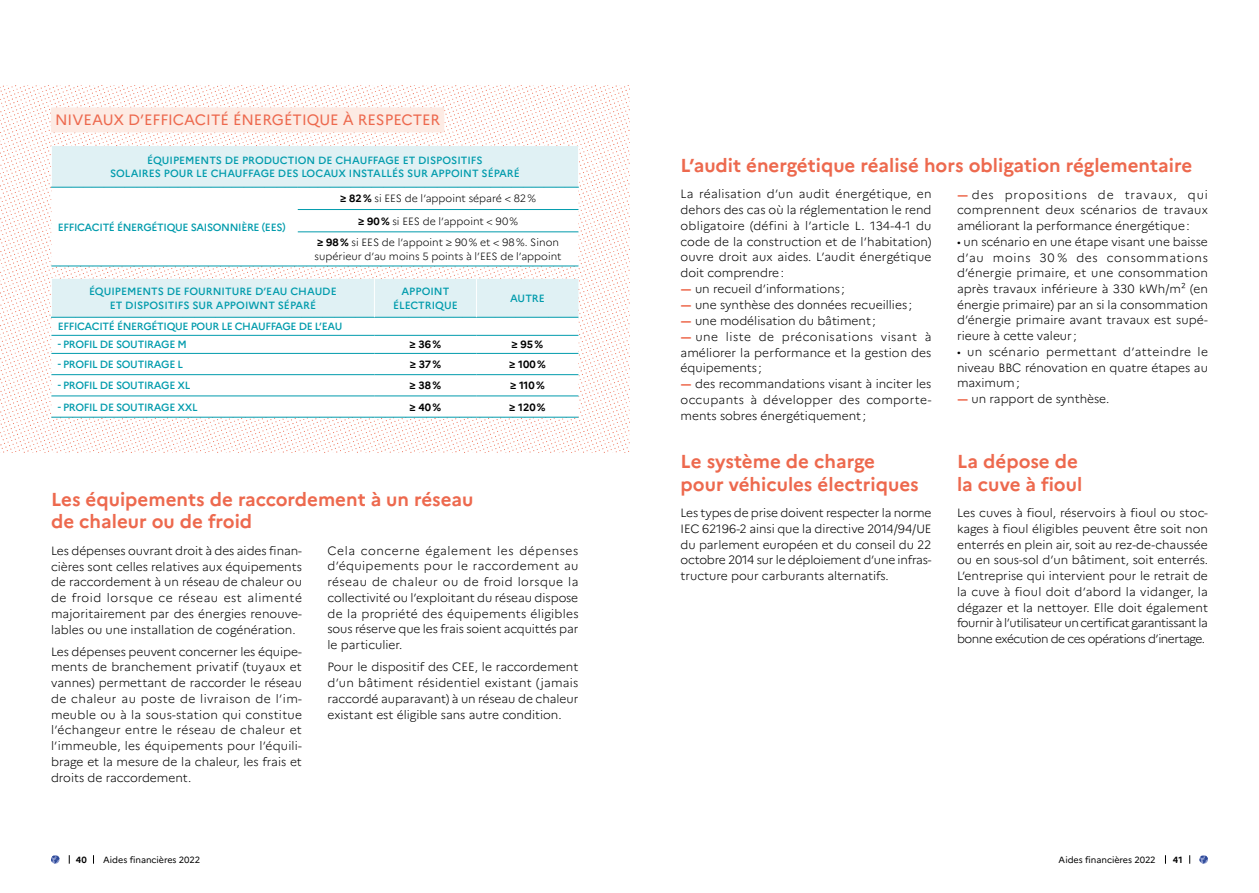
<style>
.page{position:relative;width:1259px;height:893px;background:#fff}
.page>*{position:absolute;margin:0;border:0;box-sizing:border-box;transform-origin:0 0}
.t1{font:700 18.75px/22.5px "Marianne";color:#ed694e}
.t2{font:15px "Marianne";color:#ed694e}
.t3{font:300 12px/15.8px "Marianne";color:#000;text-align:justify}
.t4{font:500 10.5px/13.5px "Marianne";letter-spacing:-.01em;color:#009bac;text-align:center}
.t5{font:500 10.5px "Marianne";letter-spacing:-.03em;color:#009bac}
.t6{font:300 10.5px/21.9px "Marianne";color:#000;text-align:center}
.t7{font:700 10.5px "Marianne";color:#000}
.t8{font:9px "Marianne";letter-spacing:-.005em;color:#000}
.t9{font:700 9px "Marianne";color:#000}
.s1{font-weight:700}
.s2{font-weight:700;font-size:12.15px;color:#ed694e}
</style>
<div class="page">
<img style="left:0;top:85px;width:629px;height:367px">
<div style="left:51px;top:107px;width:393px;height:25px;background:#fdebe4"></div>
<div style="left:51px;top:146px;width:527px;height:41px;background:#e0f1f4"></div>
<hr style="left:51px;top:146px;width:1px;height:41px;background:#fff">
<hr style="left:578px;top:146px;width:1px;height:41px;background:#fff">
<hr style="left:298px;top:187px;width:281px;height:1px;background:#009bac">
<hr style="left:51px;top:266px;width:247px;height:1px;background:#009bac">
<hr style="left:298px;top:266px;width:280px;height:1px;background:#009bac">
<div style="left:52px;top:279px;width:526px;height:38px;background:#e0f1f4"></div>
<svg style="left:51px;top:318px;width:527px;height:99px"></svg>
<hr style="left:51px;top:279px;width:1px;height:38px;background:#fff">
<hr style="left:51px;top:317px;width:323px;height:1px;background:#009bac">
<hr style="left:374px;top:317px;width:102px;height:1px;background:#009bac">
<hr style="left:476px;top:317px;width:102px;height:1px;background:#009bac">
<hr style="left:51px;top:335px;width:323px;height:1px;background:#009bac">
<hr style="left:374px;top:335px;width:102px;height:1px;background:#009bac">
<hr style="left:476px;top:335px;width:102px;height:1px;background:#009bac">
<hr style="left:51px;top:353px;width:323px;height:1px;background:#009bac">
<hr style="left:374px;top:353px;width:102px;height:1px;background:#009bac">
<hr style="left:476px;top:353px;width:102px;height:1px;background:#009bac">
<hr style="left:51px;top:374px;width:323px;height:1px;background:#009bac">
<hr style="left:374px;top:374px;width:102px;height:1px;background:#009bac">
<hr style="left:476px;top:374px;width:102px;height:1px;background:#009bac">
<hr style="left:51px;top:396px;width:323px;height:1px;background:#009bac">
<hr style="left:374px;top:396px;width:102px;height:1px;background:#009bac">
<hr style="left:476px;top:396px;width:102px;height:1px;background:#009bac">
<hr style="left:51px;top:417px;width:323px;height:1px;background:#009bac">
<hr style="left:374px;top:417px;width:102px;height:1px;background:#009bac">
<hr style="left:476px;top:417px;width:102px;height:1px;background:#009bac">
<hr style="left:374px;top:279px;width:1px;height:38px;background:#fff">
<hr style="left:476px;top:279px;width:1px;height:38px;background:#fff">
<svg style="left:1199px;top:855px;width:9px;height:9px"></svg>
<svg style="left:51px;top:855px;width:9px;height:9px"></svg>
<svg style="left:51px;top:187px;width:527px;height:79px"></svg>
<p class="t2" style="left:55px;top:111px;width:387px">NIVEAUX D’EFFICACITÉ ÉNERGÉTIQUE À RESPECTER</p>
<p class="t4" style="left:110px;top:153px;width:411px">ÉQUIPEMENTS DE PRODUCTION DE CHAUFFAGE ET DISPOSITIFS<br>SOLAIRES POUR LE CHAUFFAGE DES LOCAUX INSTALLÉS SUR APPOINT SÉPARÉ</p>
<p class="t6" style="left:326px;top:188px;width:234px"><span class="s1">82%</span> si EES de l’appoint séparé &lt; 82%<br><span class="s1">90%</span> si EES de l’appoint &lt; 90%<br><span class="s1">98%</span> si EES de l’appoint 90% et &lt; 98%. Sinon</p>
<p class="t6" style="left:314px;top:245px;width:248px">supérieur d’au moins 5 points à l’EES de l’appoint</p>
<p class="t4" style="left:89px;top:285px;width:249px">ÉQUIPEMENTS DE FOURNITURE D’EAU CHAUDE<br>ET DISPOSITIFS SUR APPOIWNT SÉPARÉ</p>
<p class="t4" style="left:393px;top:285px;width:66px">APPOINT<br>ÉLECTRIQUE</p>
<p class="t4" style="left:510px;top:291px;width:36px">AUTRE</p>
<p class="t5" style="left:58px;top:320px;width:286px">EFFICACITÉ ÉNERGÉTIQUE POUR LE CHAUFFAGE DE L’EAU</p>
<p class="t5" style="left:58px;top:338px;width:131px">- PROFIL DE SOUTIRAGE M</p>
<p class="t7" style="left:409px;top:338px;width:33px">≥ 36%</p>
<p class="t7" style="left:511px;top:338px;width:33px">≥ 95%</p>
<p class="t5" style="left:58px;top:358px;width:127px">- PROFIL DE SOUTIRAGE L</p>
<p class="t7" style="left:410px;top:358px;width:33px">≥ 37%</p>
<p class="t7" style="left:509px;top:358px;width:38px">≥ 100%</p>
<p class="t5" style="left:58px;top:379px;width:134px">- PROFIL DE SOUTIRAGE XL</p>
<p class="t7" style="left:410px;top:379px;width:33px">≥ 38%</p>
<p class="t7" style="left:510px;top:379px;width:36px">≥ 110%</p>
<p class="t5" style="left:58px;top:400px;width:141px">- PROFIL DE SOUTIRAGE XXL</p>
<p class="t7" style="left:409px;top:400px;width:33px">≥ 40%</p>
<p class="t7" style="left:509px;top:400px;width:38px">≥ 120%</p>
<p class="t5" style="left:58px;top:220px;width:229px">EFFICACITÉ ÉNERGÉTIQUE SAISONNIÈRE (EES)</p>
<h1 class="t1" style="left:51px;top:488px;width:424px">Les équipements de raccordement à un réseau de chaleur ou de froid</h1>
<p class="t3" style="left:51px;top:543px;width:252px">Les dépenses ouvrant droit à des aides finan&shy;cières sont celles relatives aux équipements de raccordement à un réseau de chaleur ou de froid lorsque ce réseau est alimenté majoritairement par des énergies renouve&shy;lables ou une installation de cogénération.</p>
<p class="t3" style="left:51px;top:643px;width:252px">Les dépenses peuvent concerner les équipe&shy;ments de branchement privatif (tuyaux et vannes) permettant de raccorder le réseau de chaleur au poste de livraison de l’im&shy;meuble ou à la sous-station qui constitue l’échangeur entre le réseau de chaleur et l’immeuble, les équipements pour l’équili&shy;brage et la mesure de la chaleur, les frais et droits de raccordement.</p>
<p class="t3" style="left:327px;top:542px;width:252px">Cela concerne également les dépenses d’équipements pour le raccordement au réseau de chaleur ou de froid lorsque la collectivité ou l’exploitant du réseau dispose de la propriété des équipements éligibles sous réserve que les frais soient acquittés par le particulier.</p>
<p class="t3" style="left:327px;top:659px;width:252px">Pour le dispositif des CEE, le raccordement d’un bâtiment résidentiel existant (jamais raccordé auparavant) à un réseau de chaleur existant est éligible sans autre condition.</p>
<h1 class="t1" style="left:680px;top:154px;width:513px">L’audit énergétique réalisé hors obligation réglementaire</h1>
<p class="t3" style="left:680px;top:186px;width:252px">La réalisation d’un audit énergétique, en dehors des cas où la réglementation le rend obligatoire (défini à l’article L. 134-4-1 du code de la construction et de l’habitation) ouvre droit aux aides. L’audit énergétique doit comprendre:</p>
<p class="t3" style="left:680px;top:281px;width:166px"><span class="s2">-</span> un recueil d’informations ;</p>
<p class="t3" style="left:680px;top:297px;width:233px"><span class="s2">-</span> une synthèse des données recueillies ;</p>
<p class="t3" style="left:680px;top:313px;width:252px;text-align:left"><span class="s2">-</span> une modélisation du bâtiment ;<br><span class="s2">-</span>une liste de préconisations visant à améliorer la performance et la gestion des équipements ;</p>
<p class="t3" style="left:680px;top:376px;width:252px"><span class="s2">-</span> des recommandations visant à inciter les occupants à développer des comporte&shy;ments sobres énergétiquement ;</p>
<p class="t3" style="left:957px;top:186px;width:252px"><span class="s2">-</span>des propositions de travaux, qui comprennent deux scénarios de travaux améliorant la performance énergétique:</p>
<p class="t3" style="left:957px;top:234px;width:252px">• un scénario en une étape visant une baisse d’au moins 30 % des consommations d’énergie primaire, et une consommation après travaux inférieure à 330 kWh/m² (en énergie primaire) par an si la consommation d’énergie primaire avant travaux est supé&shy;rieure à cette valeur;</p>
<p class="t3" style="left:957px;top:344px;width:252px">• un scénario permettant d’atteindre le niveau BBC rénovation en quatre étapes au maximum;</p>
<p class="t3" style="left:957px;top:391px;width:154px"><span class="s2">-</span> un rapport de synthèse.</p>
<h1 class="t1" style="left:680px;top:450px;width:240px">Le système de charge pour véhicules électriques</h1>
<p class="t3" style="left:680px;top:505px;width:252px">Les types de prise doivent respecter la norme IEC 62196-2 ainsi que la directive 2014/94/UE du parlement européen et du conseil du 22 octobre 2014 sur le déploiement d’une infras&shy;tructure pour carburants alternatifs.</p>
<h1 class="t1" style="left:957px;top:450px;width:127px">La dépose de la cuve à fioul</h1>
<p class="t3" style="left:957px;top:505px;width:252px">Les cuves à fioul, réservoirs à fioul ou stoc&shy;kages à fioul éligibles peuvent être soit non enterrés en plein air, soit au rez-de-chaussée ou en sous-sol d’un bâtiment, soit enterrés.<br>L’entreprise qui intervient pour le retrait de la cuve à fioul doit d’abord la vidanger, la dégazer et la nettoyer. Elle doit également fournir à l’utilisateur un certificat garantissant la bonne exécution de ces opérations d’inertage.</p>
<p class="t9" style="left:76px;top:854px;width:13px">40</p>
<p class="t8" style="left:103px;top:854px;width:98px">Aides financières 2022</p>
<p class="t8" style="left:1058px;top:854px;width:98px">Aides financières 2022</p>
<p class="t9" style="left:1172px;top:854px;width:11px">41</p>
</div>
